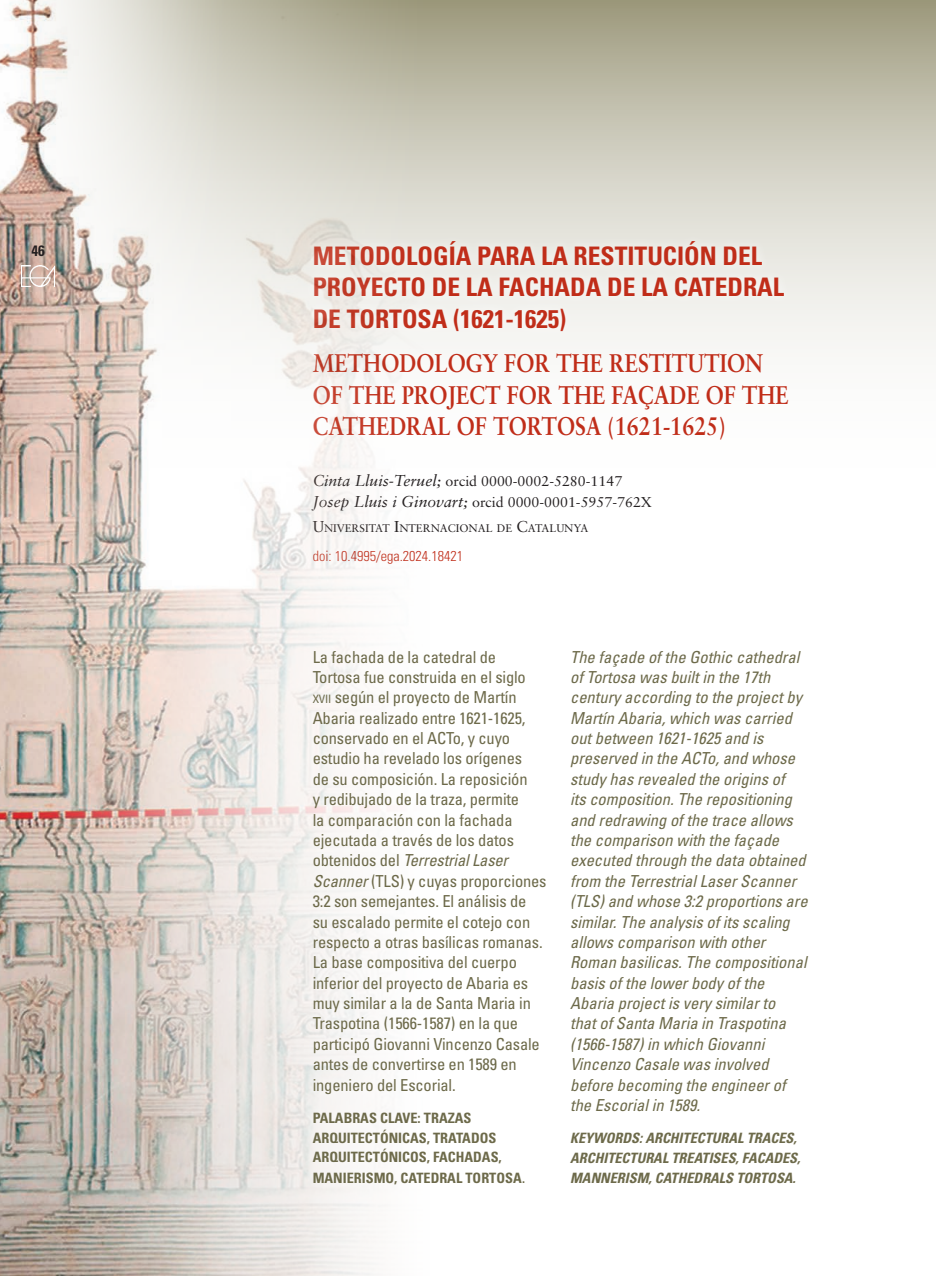
<style>
.page{position:relative;width:936px;height:1276px;background:#fff}
.page>*{position:absolute;margin:0;border:0;box-sizing:border-box;transform-origin:0 0}
.TITULO_ARTICULO_INGL{font:700 25.5px/31.5px "Sabon";color:#c02d19;scale:.85 1}
.TITULO_ARTICULO_CAST{font:700 condensed 25.5px/31.5px "Univers";color:#c02d19}
.ENTRADILLA_INGLES{font:italic condensed 16.5px/20.4px "Univers";color:#6d6a4a}
.ENTRADILLA_CASTELLAN{font:condensed 16.5px/20.4px "Univers";letter-spacing:-.01em;color:#6d6a4a}
.t1{font:700 condensed 15px "Univers";color:#231f20}
.ENTRADILLA_CASTELLAN-2{font:700 condensed 14.25px/20px "Univers";color:#6d6a4a}
.ENTRADILLA_INGLES-2{font:italic 700 condensed 14.25px/19.6px "Univers";color:#6d6a4a}
.AUTOR_ARTICULO{font:14.25px "Sabon";color:#231f20}
.AUTOR_ARTICULO-2{font:300 condensed 14.25px "Univers";color:#c02d19}
.AUTOR_ARTICULO-3{font:10.95px "Sabon";color:#231f20}
.s1{font-style:italic;font-size:15.75px}
.s2{font-size:15.75px}
.s3{font-size:11.55px}
.s4{font-style:italic}
.s5{font-weight:400;font-size:16.5px}
</style>
<div class="page">
<svg style="left:431px;top:0;width:504px;height:349px;background:#c8c6b6"></svg>
<div style="left:303px;top:232px;width:494px;height:341px;background:#fff;opacity:.75"></div>
<img style="left:231px;top:0;width:200px;height:1276px">
<img style="left:0;top:0;width:231px;height:1276px">
<img style="left:22px;top:265px;width:33px;height:21px">
<div style="left:304px;top:640px;width:251px;height:552px;background:#fff"></div>
<p class="t1" style="left:32px;top:242px;width:15px">46</p>
<p class="TITULO_ARTICULO_CAST" style="left:313px;top:240px;width:473px">METODOLOGÍA PARA LA RESTITUCIÓN DEL<br>PROYECTO DE LA FACHADA DE LA CATEDRAL<br>DE TORTOSA (1621-1625)</p>
<p class="TITULO_ARTICULO_INGL" style="left:313px;top:347px;width:561px">METHODOLOGY FOR THE RESTITUTION<br>OF THE PROJECT FOR THE FAÇADE OF THE<br>CATHEDRAL OF TORTOSA (1621-1625)</p>
<p class="AUTOR_ARTICULO" style="left:313px;top:472px;width:311px"><span class="s1">Cinta Lluis-Teruel;</span> orcid 0000-0002-5280-1147</p>
<p class="AUTOR_ARTICULO" style="left:313px;top:493px;width:341px"><span class="s1">Josep Lluis i Ginovart;</span> orcid 0000-0001-5957-762X</p>
<p class="AUTOR_ARTICULO-3" style="left:313px;top:522px;width:277px"><span class="s2">U</span>NIVERSITAT <span class="s2">I</span>NTERNACIONAL DE <span class="s2">C</span>ATALUNYA</p>
<p class="AUTOR_ARTICULO-2" style="left:313px;top:547px;width:152px">doi: 10.4995/ega.2024.18421</p>
<p class="ENTRADILLA_CASTELLAN" style="left:313px;top:646px;width:235px">La fachada de la catedral de<br>Tortosa fue construida en el siglo <span class="s3">xvii</span> según el proyecto de Martín<br>Abaria realizado entre 1621-1625, conservado en el ACTo, y cuyo estudio ha revelado los orígenes<br>de su composición. La reposición<br>y redibujado de la traza, permite<br>la comparación con la fachada ejecutada a través de los datos obtenidos del <span class="s4">Terrestrial Laser<br>Scanner</span> (TLS) y cuyas proporciones<br>3:2 son semejantes. El análisis de<br>su escalado permite el cotejo con respecto a otras basílicas romanas.<br>La base compositiva del cuerpo inferior del proyecto de Abaria es muy similar a la de Santa Maria in<br>Traspotina (1566-1587) en la que participó Giovanni Vincenzo Casale antes de convertirse en 1589 en ingeniero del Escorial.</p>
<p class="ENTRADILLA_CASTELLAN-2" style="left:313px;top:1108px;width:214px">PALABRAS CLAVE: TRAZAS<br>ARQUITECTÓNICAS, TRATADOS<br>ARQUITECTÓNICOS, FACHADAS,<br>MANIERISMO, CATEDRAL TORTOSA<span class="s5">.</span></p>
<p class="ENTRADILLA_INGLES" style="left:570px;top:646px;width:239px">The façade of the Gothic cathedral of Tortosa was built in the 17th century according to the project by<br>Martín Abaria, which was carried out between 1621-1625 and is preserved in the ACTo, and whose study has revealed the origins of<br>its composition. The repositioning and redrawing of the trace allows the comparison with the façade executed through the data obtained from the Terrestrial Laser Scanner (TLS) and whose 3:2 proportions are similar. The analysis of its scaling allows comparison with other<br>Roman basilicas. The compositional basis of the lower body of the<br>Abaria project is very similar to<br>that of Santa Maria in Traspotina (1566-1587) in which Giovanni<br>Vincenzo Casale was involved before becoming the engineer of the Escorial in 1589.</p>
<p class="ENTRADILLA_INGLES-2" style="left:570px;top:1128px;width:232px">KEYWORDS: ARCHITECTURAL TRACES,<br>ARCHITECTURAL TREATISES, FACADES,<br>MANNERISM, CATHEDRALS TORTOSA.</p>
</div>
